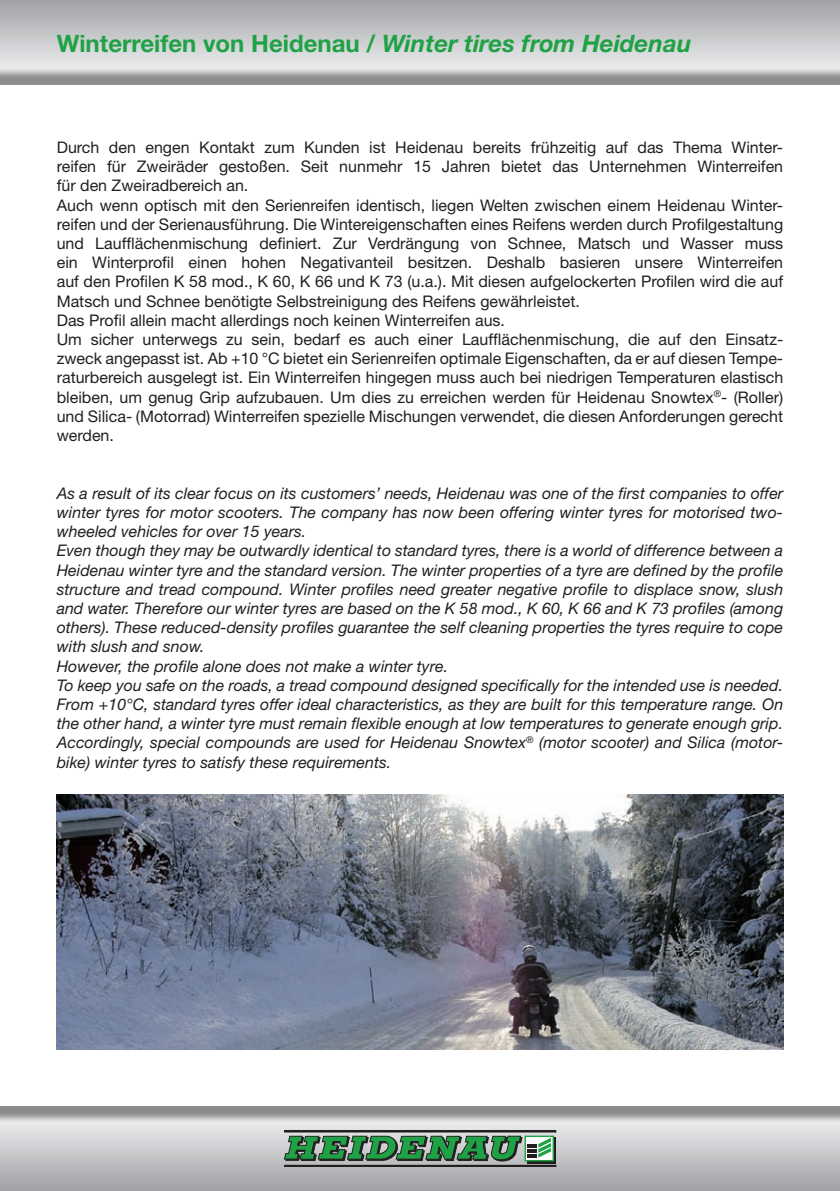
<style>
.page{position:relative;width:840px;height:1191px;background:#fff}
.page>*{position:absolute;margin:0;border:0;box-sizing:border-box;transform-origin:0 0}
.t1{font:700 24px "Helvetica Neue";color:#1fa245}
.t2{font:16px/19.2px "Helvetica Neue";color:#231f20}
.t3{font:italic 16px/19.2px "Helvetica Neue";color:#231f20}
.s1{font-style:italic}
</style>
<div class="page">
<div style="left:0;top:67px;width:839px;height:46px;background:#231f20;opacity:.5"></div>
<img style="left:0;top:1123px;width:839px;height:68px">
<div style="left:0;top:1077px;width:839px;height:46px;background:#231f20;opacity:.5"></div>
<svg style="left:527px;top:1137px;width:28px;height:26px"></svg>
<svg style="left:550px;top:1137px;width:1px;height:22px"></svg>
<svg style="left:283px;top:1135px;width:267px;height:27px;background:#548b64"></svg>
<div style="left:284px;top:1130px;width:271px;height:2px;border:1px solid #231f20"></div>
<div style="left:284px;top:1165px;width:271px;height:1px;border:1px solid #231f20"></div>
<div style="left:0;top:85px;width:839px;height:1021px;background:#fff"></div>
<img style="left:57px;top:794px;width:725px;height:255px">
<h1 class="t1" style="left:57px;top:29px;width:636px">Winterreifen von Heidenau / <span class="s1">Winter tires from Heidenau</span></h1>
<p class="t2" style="left:57px;top:137px;width:727px">Durch den engen Kontakt zum Kunden ist Heidenau bereits frühzeitig auf das Thema Winter&shy;reifen für Zweiräder gestoßen. Seit nunmehr 15 Jahren bietet das Unternehmen Winterreifen für den Zweiradbereich an.<br>Auch wenn optisch mit den Serienreifen identisch, liegen Welten zwischen einem Heidenau Winter&shy;reifen und der Serienausführung. Die Wintereigenschaften eines Reifens werden durch Profilgestaltung und Laufflächenmischung definiert. Zur Verdrängung von Schnee, Matsch und Wasser muss ein Winterprofil einen hohen Negativanteil besitzen. Deshalb basieren unsere Winterreifen auf den Profilen K 58 mod., K 60, K 66 und K 73 (u.a.). Mit diesen aufgelockerten Profilen wird die auf Matsch und Schnee benötigte Selbstreinigung des Reifens gewährleistet.<br>Das Profil allein macht allerdings noch keinen Winterreifen aus.<br>Um sicher unterwegs zu sein, bedarf es auch einer Laufflächenmischung, die auf den Einsatz&shy;zweck angepasst ist. Ab +10 °C bietet ein Serienreifen optimale Eigenschaften, da er auf diesen Tempe&shy;raturbereich ausgelegt ist. Ein Winterreifen hingegen muss auch bei niedrigen Temperaturen elastisch bleiben, um genug Grip aufzubauen. Um dies zu erreichen werden für Heidenau Snowtex<sup>®</sup>- (Roller) und Silica- (Motorrad) Winterreifen spezielle Mischungen verwendet, die diesen Anforderungen gerecht werden.</p>
<p class="t3" style="left:57px;top:483px;width:727px">As a result of its clear focus on its customers’ needs, Heidenau was one of the first companies to offer winter tyres for motor scooters. The company has now been offering winter tyres for motorised two&shy;wheeled vehicles for over 15 years.<br>Even though they may be outwardly identical to standard tyres, there is a world of difference between a Heidenau winter tyre and the standard version. The winter properties of a tyre are defined by the profile structure and tread compound. Winter profiles need greater negative profile to displace snow, slush and water. Therefore our winter tyres are based on the K 58 mod., K 60, K 66 and K 73 profiles (among others). These reduced-density profiles guarantee the self cleaning properties the tyres require to cope with slush and snow.<br>However, the profile alone does not make a winter tyre.<br>To keep you safe on the roads, a tread compound designed specifically for the intended use is needed.<br>From +10°C, standard tyres offer ideal characteristics, as they are built for this temperature range. On the other hand, a winter tyre must remain flexible enough at low temperatures to generate enough grip.<br>Accordingly, special compounds are used for Heidenau Snowtex<sup>®</sup> (motor scooter) and Silica (motor&shy;bike) winter tyres to satisfy these requirements.</p>
</div>
